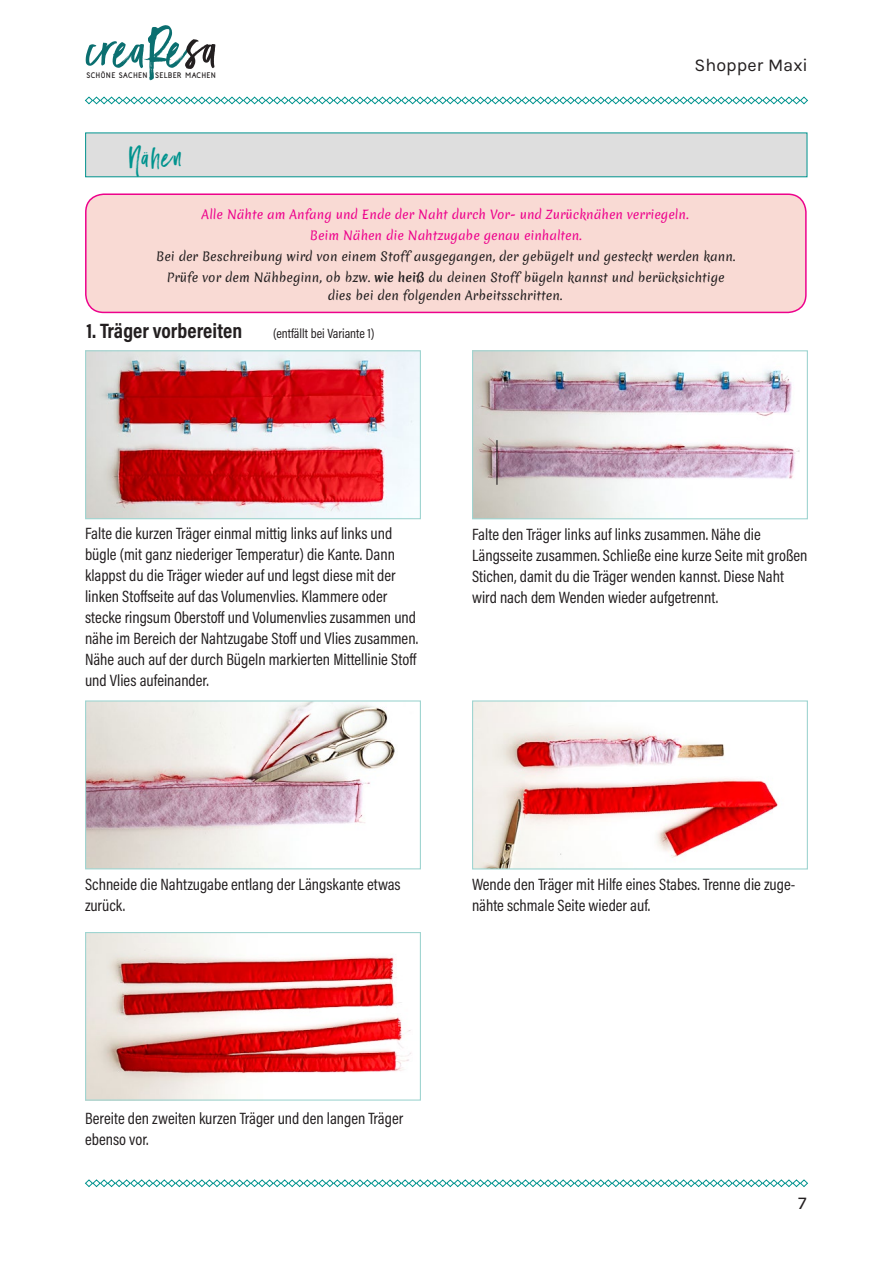
<style>
.page{position:relative;width:893px;height:1263px;background:#fff}
.page>*{position:absolute;margin:0;border:0;box-sizing:border-box;transform-origin:0 0}
.t1{font:51.45px "Black Diamond";color:#0b6f70}
.t2{font:27px "Black Diamond";letter-spacing:.08em;color:#00938e}
.t3{font:700 21px "Acumin Pro Cond";color:#231f20}
.t4{font:18px "Karla";color:#231f20}
.t5{font:16.5px/21px "Acumin Pro Cond";color:#231f20}
.t6{font:13.5px "Acumin Pro Cond";color:#231f20}
.t7{font:12px/21px "Merienda Regular 0 wt";color:#231f20;text-align:center}
.t8{font:12px/21px "Merienda Regular 0 wt";color:#ed028c;text-align:center}
.t9{font:900 7.65px "Naive Line Sans Extra";color:#231f20}
.s1{color:#231f20}
.s2{font-family:"Merienda";font-weight:700}
</style>
<div class="page">
<svg style="left:85px;top:1179px;width:723px;height:8px"></svg>
<svg style="left:85px;top:96px;width:723px;height:9px"></svg>
<div style="left:86px;top:133px;width:721px;height:44px;background:#dedede"></div>
<div style="left:86px;top:194px;width:720px;height:118px;background:#f9dad4;border-radius:18px"></div>
<div style="left:85px;top:193px;width:722px;height:120px;border:2px solid #ed028c;border-radius:18px"></div>
<img style="left:87px;top:352px;width:332px;height:165px">
<div style="left:85px;top:350px;width:336px;height:169px;border:1px solid #a0d5d1"></div>
<img style="left:474px;top:352px;width:326px;height:165px">
<div style="left:472px;top:350px;width:336px;height:169px;border:1px solid #a0d5d1"></div>
<img style="left:87px;top:702px;width:308px;height:165px">
<div style="left:85px;top:700px;width:336px;height:169px;border:1px solid #a0d5d1"></div>
<img style="left:474px;top:702px;width:304px;height:165px">
<div style="left:472px;top:700px;width:336px;height:169px;border:1px solid #a0d5d1"></div>
<img style="left:87px;top:934px;width:324px;height:164px">
<div style="left:85px;top:932px;width:336px;height:168px;border:1px solid #a0d5d1"></div>
<hr style="left:496px;top:440px;width:1px;height:45px;background:#231f20">
<h1 class="t1" style="left:89px;top:16px;width:131px">creaRe<span class="s1">sa</span></h1>
<p class="t9" style="left:87px;top:71px;width:131px">SCHÖNE SACHEN SELBER MACHEN</p>
<h2 class="t2" style="left:129px;top:140px;width:56px">Nähen</h2>
<p class="t4" style="left:695px;top:55px;width:115px">Shopper Maxi</p>
<p class="t8" style="left:202px;top:204px;width:488px">Alle Nähte am Anfang und Ende der Naht durch Vor- und Zurücknähen verriegeln.<br>Beim Nähen die Nahtzugabe genau einhalten.</p>
<p class="t7" style="left:156px;top:246px;width:581px">Bei der Beschreibung wird von einem Stoff ausgegangen, der gebügelt und gesteckt werden kann.<br>Prüfe vor dem Nähbeginn, ob bzw. <span class="s2">wie heiß</span> du deinen Stoff bügeln kannst und berücksichtige</p>
<p class="t7" style="left:328px;top:285px;width:236px">dies bei den folgenden Arbeitsschritten.</p>
<p class="t3" style="left:87px;top:316px;width:157px">1. Träger vorbereiten</p>
<p class="t6" style="left:273px;top:325px;width:103px">(entfällt bei Variante 1)</p>
<p class="t5" style="left:85px;top:523px;width:335px">Falte die kurzen Träger einmal mittig links auf links und bügle (mit ganz niederiger Temperatur) die Kante. Dann klappst du die Träger wieder auf und legst diese mit der linken Stoffseite auf das Volumenvlies. Klammere oder stecke ringsum Oberstoff und Volumenvlies zusammen und nähe im Bereich der Nahtzugabe Stoff und Vlies zusammen.<br>Nähe auch auf der durch Bügeln markierten Mittellinie Stoff und Vlies aufeinander.</p>
<p class="t5" style="left:472px;top:524px;width:337px">Falte den Träger links auf links zusammen. Nähe die Längsseite zusammen. Schließe eine kurze Seite mit großen Stichen, damit du die Träger wenden kannst. Diese Naht wird nach dem Wenden wieder aufgetrennt.</p>
<p class="t5" style="left:85px;top:873px;width:317px">Schneide die Nahtzugabe entlang der Längskante etwas zurück.</p>
<p class="t5" style="left:472px;top:873px;width:325px">Wende den Träger mit Hilfe eines Stabes. Trenne die zuge&shy;nähte schmale Seite wieder auf.</p>
<p class="t5" style="left:85px;top:1107px;width:320px">Bereite den zweiten kurzen Träger und den langen Träger ebenso vor.</p>
<p class="t4" style="left:798px;top:1193px;width:10px">7</p>
</div>
